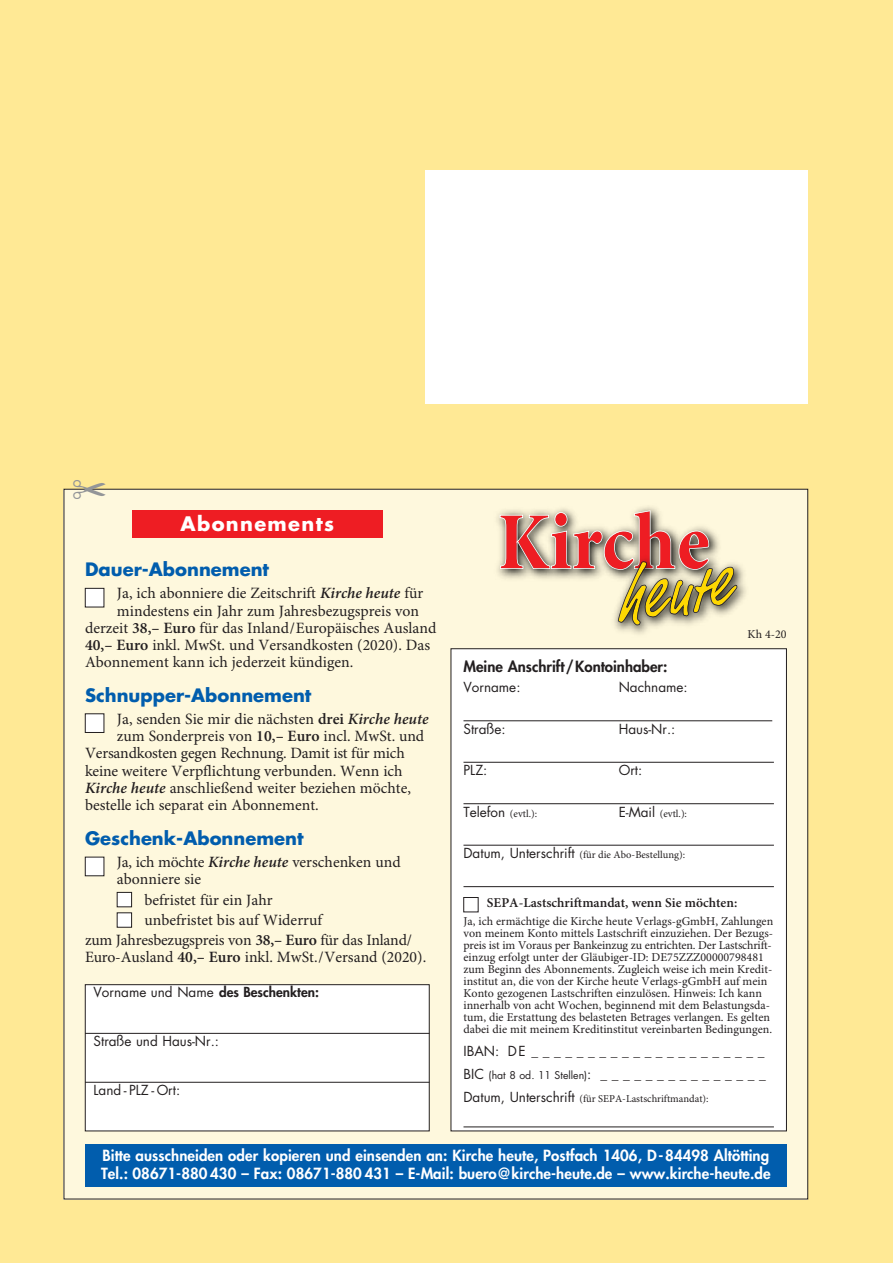
<style>
.page{position:relative;width:893px;height:1263px;background:#ffe995}
.page>*{position:absolute;margin:0;border:0;box-sizing:border-box;transform-origin:0 0}
.t1{font:700 19.5px "Futura Std";letter-spacing:.07em;color:#fff}
.t2{font:700 18px "Futura Std";color:#015dad}
.t3{font:15.75px/17.2px "Minion Pro";color:#231f20}
.t4{font:800 15px/18.8px "Futura Std";letter-spacing:.005em;color:#fff}
.t5{font:800 15px "Futura Std";color:#231f20}
.t6{font:13.5px/23px "Futura Std";color:#231f20}
.t7{font:600 13.5px "Minion Pro";color:#231f20}
.t8{font:800 13.5px "Futura Std";color:#231f20}
.t9{font:12px/12px "Minion Pro";color:#231f20}
.t10{font:10.5px "Minion Pro";color:#231f20}
.s1{font-weight:600;font-style:italic}
.s2{font-weight:600}
.s3{font-weight:400}
.s4{font-family:"Futura Std";font-size:13.5px}
.s5{font-size:10.5px}
</style>
<div class="page">
<div style="left:64px;top:489px;width:744px;height:710px;background:#fef8dd"></div>
<div style="left:132px;top:510px;width:251px;height:28px;background:#ee1d23"></div>
<div style="left:451px;top:649px;width:335px;height:482px;background:#fff"></div>
<div style="left:451px;top:648px;width:336px;height:483px;border:1px solid #231f20"></div>
<div style="left:85px;top:985px;width:344px;height:146px;background:#fff"></div>
<div style="left:85px;top:984px;width:344px;height:147px;border:1px solid #231f20"></div>
<hr style="left:463px;top:1127px;width:311px;height:1px;background:#231f20">
<div style="left:85px;top:588px;width:19px;height:19px;background:#fff"></div>
<div style="left:85px;top:588px;width:19px;height:19px;border:1px solid #231f20"></div>
<div style="left:117px;top:893px;width:14px;height:13px;background:#fff"></div>
<div style="left:117px;top:892px;width:15px;height:15px;border:1px solid #231f20"></div>
<div style="left:117px;top:913px;width:14px;height:14px;background:#fff"></div>
<div style="left:117px;top:912px;width:15px;height:15px;border:1px solid #231f20"></div>
<hr style="left:85px;top:1082px;width:344px;height:1px;background:#231f20">
<hr style="left:85px;top:1033px;width:344px;height:1px;background:#231f20">
<hr style="left:463px;top:720px;width:309px;height:1px;background:#231f20">
<hr style="left:463px;top:762px;width:311px;height:1px;background:#231f20">
<hr style="left:463px;top:803px;width:311px;height:1px;background:#231f20">
<hr style="left:463px;top:845px;width:311px;height:1px;background:#231f20">
<hr style="left:463px;top:886px;width:311px;height:1px;background:#231f20">
<div style="left:85px;top:857px;width:19px;height:18px;background:#fff"></div>
<div style="left:85px;top:857px;width:19px;height:19px;border:1px solid #231f20"></div>
<div style="left:85px;top:714px;width:19px;height:18px;background:#fff"></div>
<div style="left:85px;top:713px;width:19px;height:20px;border:1px solid #231f20"></div>
<div style="left:463px;top:897px;width:15px;height:15px;border:1px solid #231f20"></div>
<div style="left:425px;top:170px;width:383px;height:234px;background:#fff"></div>
<img style="left:497px;top:507px;width:160px;height:69px">
<img style="left:615px;top:564px;width:131px;height:70px">
<svg style="left:500px;top:510px;width:237px;height:115px"></svg>
<div style="left:85px;top:1144px;width:702px;height:42px;background:#015dad"></div>
<svg style="left:73px;top:488px;width:33px;height:2px"></svg>
<p class="t1" style="left:180px;top:515px;width:155px">Abonnements</p>
<p class="t2" style="left:85px;top:561px;width:186px">Dauer-Abonnement</p>
<p class="t3" style="left:117px;top:586px;width:308px">Ja, ich abonniere die Zeitschrift <span class="s1">Kirche heute</span> für</p>
<p class="t3" style="left:117px;top:603px;width:304px">mindestens ein Jahr zum Jahresbezugspreis von</p>
<p class="t3" style="left:85px;top:620px;width:353px">derzeit <span class="s2">38,– Euro</span> für das Inland/Europäisches Ausland</p>
<p class="t3" style="left:85px;top:638px;width:347px"><span class="s2">40,– Euro</span> inkl. MwSt. und Versandkosten (2020). Das</p>
<p class="t3" style="left:85px;top:655px;width:270px">Abonnement kann ich jederzeit kündigen.</p>
<p class="t2" style="left:85px;top:687px;width:228px">Schnupper-Abonnement</p>
<p class="t3" style="left:117px;top:711px;width:313px">Ja, senden Sie mir die nächsten <span class="s2">drei</span> <span class="s1">Kirche heute</span></p>
<p class="t3" style="left:117px;top:729px;width:309px">zum Sonderpreis von <span class="s2">10,– Euro</span> incl. MwSt. und</p>
<p class="t3" style="left:85px;top:746px;width:321px">Versandkosten gegen Rechnung. Damit ist für mich</p>
<p class="t3" style="left:85px;top:763px;width:319px">keine weitere Verpflichtung verbunden. Wenn ich</p>
<p class="t3" style="left:85px;top:780px;width:327px"><span class="s1">Kirche heute</span> anschließend weiter beziehen möchte,</p>
<p class="t3" style="left:85px;top:798px;width:235px">bestelle ich separat ein Abonnement.</p>
<p class="t2" style="left:85px;top:830px;width:220px">Geschenk-Abonnement</p>
<p class="t3" style="left:117px;top:855px;width:285px">Ja, ich möchte <span class="s1">Kirche heute</span> verschenken und abonniere sie</p>
<p class="t3" style="left:145px;top:892px;width:130px">befristet für ein Jahr</p>
<p class="t3" style="left:145px;top:912px;width:179px">unbefristet bis auf Widerruf</p>
<p class="t3" style="left:85px;top:933px;width:328px">zum Jahresbezugspreis von <span class="s2">38,– Euro</span> für das Inland/</p>
<p class="t3" style="left:85px;top:950px;width:343px">Euro-Ausland <span class="s2">40,– Euro</span> inkl. MwSt./Versand (2020).</p>
<p class="t8" style="left:94px;top:986px;width:227px"><span class="s3">Vorname und Name</span> des Beschenkten:</p>
<p class="t6" style="left:94px;top:1031px;width:127px">Straße und Haus-Nr.:</p>
<p class="t6" style="left:94px;top:1079px;width:88px">Land - PLZ - Ort:</p>
<p class="t9" style="left:748px;top:629px;width:41px">Kh 4-20</p>
<p class="t5" style="left:463px;top:659px;width:205px">Meine Anschrift/Kontoinhaber:</p>
<p class="t6" style="left:463px;top:677px;width:58px">Vorname:</p>
<p class="t6" style="left:619px;top:677px;width:71px">Nachname:</p>
<p class="t6" style="left:463px;top:718px;width:44px">Straße:</p>
<p class="t6" style="left:619px;top:718px;width:58px">Haus-Nr.:</p>
<p class="t6" style="left:463px;top:760px;width:25px">PLZ:</p>
<p class="t6" style="left:619px;top:760px;width:25px">Ort:</p>
<p class="t10" style="left:463px;top:809px;width:75px"><span class="s4">Telefon</span> (evtl.):</p>
<p class="t10" style="left:619px;top:809px;width:70px"><span class="s4">E-Mail</span> (evtl.):</p>
<p class="t10" style="left:463px;top:851px;width:223px"><span class="s4">Datum, Unterschrift</span> (für die Abo-Bestellung):</p>
<p class="t7" style="left:487px;top:898px;width:252px">SEPA-Lastschriftmandat, wenn Sie möchten:</p>
<p class="t9" style="left:463px;top:917px;width:311px">Ja, ich ermächtige die Kirche heute Verlags-gGmbH, Zahlungen von meinem Konto mittels Lastschrift einzuziehen. Der Bezugs&shy;preis ist im Voraus per Bankeinzug zu entrichten. Der Lastschrift&shy;einzug erfolgt unter der Gläubiger-ID: DE75ZZZ00000798481 zum Beginn des Abonnements. Zugleich weise ich mein Kredit&shy;institut an, die von der Kirche heute Verlags-gGmbH auf mein Konto gezogenen Lastschriften einzulösen. Hinweis: Ich kann innerhalb von acht Wochen, beginnend mit dem Belastungsda&shy;tum, die Erstattung des belasteten Betrages verlangen. Es gelten dabei die mit meinem Kreditinstitut vereinbarten Bedingungen.</p>
<p class="t6" style="left:463px;top:1041px;width:304px">IBAN: DE_____________________<br>BIC<span class="s5">(hat8od.11Stellen)</span>: _______________</p>
<p class="t10" style="left:463px;top:1095px;width:247px"><span class="s4">Datum, Unterschrift</span> (für SEPA-Lastschriftmandat):</p>
<p class="t4" style="left:101px;top:1147px;width:671px">Bitte ausschneiden oder kopieren und einsenden an: Kirche heute, Postfach 1406, D-84498 Altötting<br>Tel.: 08671-880 430 – Fax: 08671-880 431 – E-Mail: buero@kirche-heute.de – www.kirche-heute.de</p>
</div>
